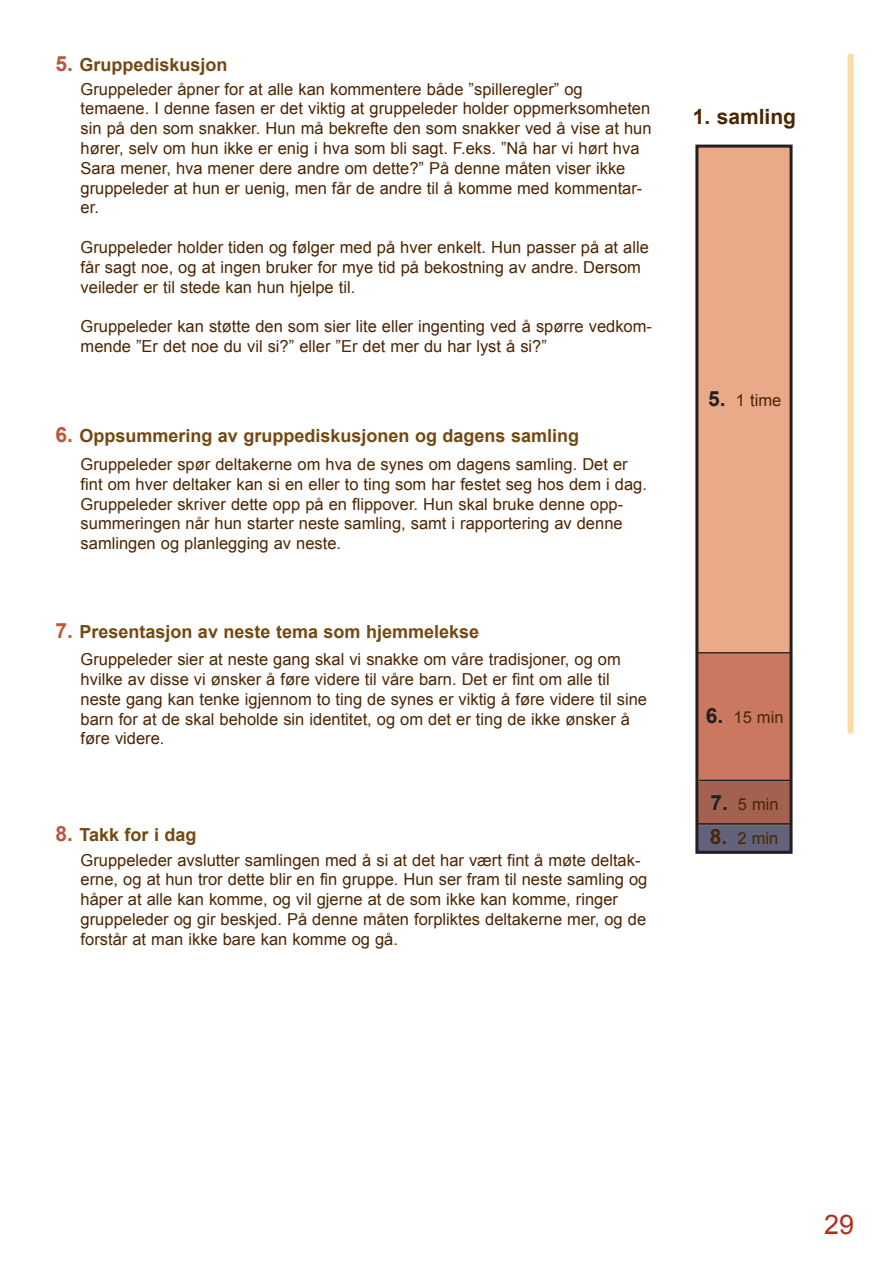
<style>
.page{position:relative;width:893px;height:1263px;background:#fff}
.page>*{position:absolute;margin:0;border:0;box-sizing:border-box;transform-origin:0 0}
.t1{font:27px "Arial";color:#ae301f}
.t2{font:700 21px "Arial";color:#4d2500}
.t3{font:700 18px "Arial";color:#724912}
.t4{font:16.5px/19.8px "Arial";color:#4d2500}
.s1{font-size:21px;color:#bc563c}
.s2{font-weight:700;font-size:21px;color:#231f20}
.s3{font-weight:700;font-size:21px}
</style>
<div class="page">
<div style="left:847px;top:54px;width:6px;height:680px;background:#fedda4"></div>
<div style="left:699px;top:148px;width:92px;height:510px;background:#eaa988"></div>
<div style="left:699px;top:654px;width:92px;height:127px;background:#ca7960"></div>
<div style="left:698px;top:783px;width:93px;height:44px;background:#a36250"></div>
<div style="left:698px;top:827px;width:92px;height:24px;background:#61637d"></div>
<hr style="left:698px;top:652px;width:92px;height:2px;background:#231f20">
<hr style="left:699px;top:780px;width:92px;height:1px;background:#231f20">
<div style="left:695px;top:145px;width:98px;height:709px;border:3px solid #231f20"></div>
<hr style="left:698px;top:823px;width:92px;height:2px;background:#231f20">
<p class="t3" style="left:55px;top:54px;width:173px"><span class="s1">5.</span> Gruppediskusjon</p>
<p class="t4" style="left:81px;top:79px;width:572px">Gruppeleder åpner for at alle kan kommentere både ”spilleregler” og temaene. I denne fasen er det viktig at gruppeleder holder oppmerksomheten sin på den som snakker. Hun må bekrefte den som snakker ved å vise at hun hører, selv om hun ikke er enig i hva som bli sagt. F.eks. ”Nå har vi hørt hva Sara mener, hva mener dere andre om dette?” På denne måten viser ikke gruppeleder at hun er uenig, men får de andre til å komme med kommentar&shy;er.</p>
<p class="t4" style="left:81px;top:237px;width:570px">Gruppeleder holder tiden og følger med på hver enkelt. Hun passer på at alle får sagt noe, og at ingen bruker for mye tid på bekostning av andre. Dersom veileder er til stede kan hun hjelpe til.</p>
<p class="t4" style="left:81px;top:316px;width:573px">Gruppeleder kan støtte den som sier lite eller ingenting ved å spørre vedkom&shy;mende ”Er det noe du vil si?” eller ”Er det mer du har lyst å si?”</p>
<p class="t3" style="left:55px;top:425px;width:525px"><span class="s1">6.</span> Oppsummering av gruppediskusjonen og dagens samling</p>
<p class="t4" style="left:81px;top:454px;width:568px">Gruppeleder spør deltakerne om hva de synes om dagens samling. Det er fint om hver deltaker kan si en eller to ting som har festet seg hos dem i dag.<br>Gruppeleder skriver dette opp på en flippover. Hun skal bruke denne opp&shy;summeringen når hun starter neste samling, samt i rapportering av denne samlingen og planlegging av neste.</p>
<p class="t3" style="left:55px;top:622px;width:425px"><span class="s1">7.</span> Presentasjon av neste tema som hjemmelekse</p>
<p class="t4" style="left:81px;top:650px;width:568px">Gruppeleder sier at neste gang skal vi snakke om våre tradisjoner, og om hvilke av disse vi ønsker å føre videre til våre barn. Det er fint om alle til neste gang kan tenke igjennom to ting de synes er viktig å føre videre til sine barn for at de skal beholde sin identitet, og om det er ting de ikke ønsker å føre videre.</p>
<p class="t3" style="left:55px;top:825px;width:143px"><span class="s1">8.</span> Takk for i dag</p>
<p class="t4" style="left:81px;top:850px;width:568px">Gruppeleder avslutter samlingen med å si at det har vært fint å møte deltak&shy;erne, og at hun tror dette blir en fin gruppe. Hun ser fram til neste samling og håper at alle kan komme, og vil gjerne at de som ikke kan komme, ringer gruppeleder og gir beskjed. På denne måten forpliktes deltakerne mer, og de forstår at man ikke bare kan komme og gå.</p>
<p class="t2" style="left:693px;top:105px;width:105px">1. samling</p>
<p class="t4" style="left:708px;top:391px;width:74px"><span class="s2">5.</span> 1 time</p>
<p class="t4" style="left:706px;top:707px;width:79px"><span class="s2">6.</span> 15 min</p>
<p class="t4" style="left:710px;top:794px;width:70px"><span class="s2">7.</span> 5 min</p>
<p class="t4" style="left:710px;top:829px;width:70px"><span class="s3">8.</span> 2 min</p>
<h1 class="t1" style="left:824px;top:1210px;width:32px">29</h1>
</div>
